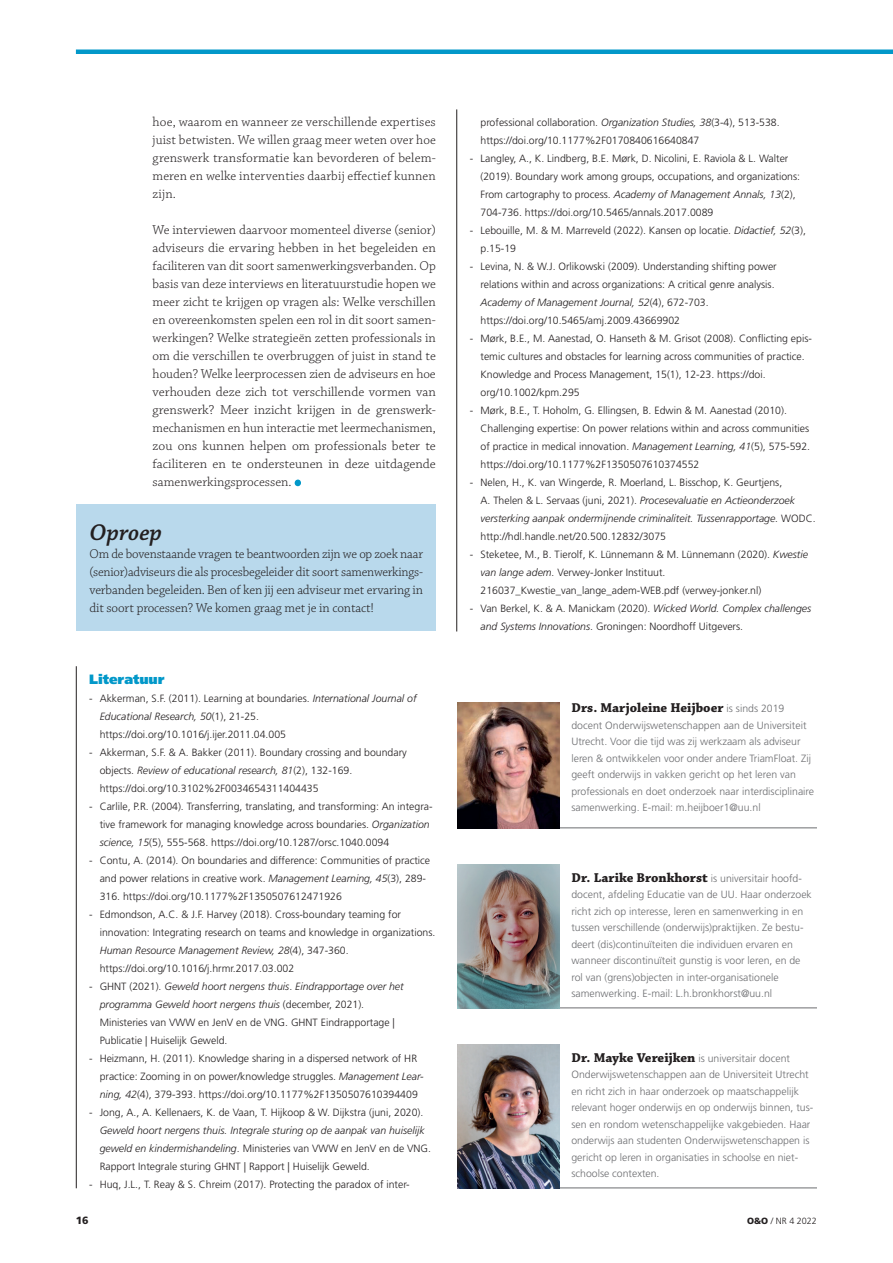
<style>
.page{position:relative;width:893px;height:1263px;background:#fff}
.page>*{position:absolute;margin:0;border:0;box-sizing:border-box;transform-origin:0 0}
.t1{font:italic 600 24px "Chaparral Pro";color:#231f20}
.t2{font:300 13.5px/18px "Chaparral Pro";color:#231f20;text-align:justify}
.t3{font:700 13.5px "Chaparral Pro";color:#231f20}
.t4{font:900 13.5px "Frutiger LT Std";color:#0298c9}
.t5{font:300 10.5px/18px "Frutiger LT Std";color:#231f20}
.t6{font:300 10.5px/16.5px "Frutiger LT Std";color:#6c6d70}
.t7{font:italic 300 10.5px/18px "Frutiger LT Std";color:#231f20}
.t8{font:900 10.5px "Frutiger LT Std";color:#231f20}
.t9{font:300 9px "Frutiger LT Std";color:#231f20}
.s1{font-style:italic}
.s2{font-style:normal}
.s3{font-family:"Frutiger LT Std";font-weight:300;font-size:10.5px;color:#6c6d70}
.s4{font-family:"Chaparral Pro";font-weight:700;font-size:13.5px;color:#231f20}
.s5{font-weight:900}
</style>
<div class="page">
<div style="left:76px;top:49px;width:817px;height:5px;background:#0298c9"></div>
<hr style="left:76px;top:666px;width:1px;height:522px;background:#231f20">
<hr style="left:458px;top:1007px;width:359px;height:1px;background:#6c6d70">
<hr style="left:458px;top:827px;width:359px;height:1px;background:#6c6d70">
<hr style="left:458px;top:1187px;width:359px;height:1px;background:#6c6d70">
<img style="left:458px;top:864px;width:102px;height:144px">
<img style="left:458px;top:702px;width:102px;height:126px">
<img style="left:458px;top:1044px;width:102px;height:144px">
<hr style="left:456px;top:109px;width:1px;height:522px;background:#231f20">
<svg style="left:295px;top:480px;width:6px;height:6px"></svg>
<div style="left:77px;top:504px;width:359px;height:126px;background:#b9d9ec"></div>
<p class="t2" style="left:153px;top:113px;width:285px">hoe, waarom en wanneer ze verschillende expertises juist betwisten. We willen graag meer weten over hoe grenswerk transformatie kan bevorderen of belem&shy;meren en welke interventies daarbij effectief kunnen zijn.</p>
<p class="t2" style="left:153px;top:221px;width:285px">We interviewen daarvoor momenteel diverse (senior) adviseurs die ervaring hebben in het begeleiden en faciliteren van dit soort samenwerkingsverbanden. Op basis van deze interviews en literatuurstudie hopen we meer zicht te krijgen op vragen als: Welke verschillen en overeenkomsten spelen een rol in dit soort samen&shy;werkingen? Welke strategieën zetten professionals in om die verschillen te overbruggen of juist in stand te houden? Welke leerprocessen zien de adviseurs en hoe verhouden deze zich tot verschillende vormen van grenswerk? Meer inzicht krijgen in de grenswerk&shy;mechanismen en hun interactie met leermechanismen, zou ons kunnen helpen om professionals beter te faciliteren en te ondersteunen in deze uitdagende samenwerkingsprocessen.</p>
<h1 class="t1" style="left:89px;top:519px;width:74px">Oproep</h1>
<p class="t2" style="left:89px;top:545px;width:335px">Om de bovenstaande vragen te beantwoorden zijn we op zoek naar (senior)adviseurs die als procesbegeleider dit soort samenwerkings&shy;verbanden begeleiden. Ben of ken jij een adviseur met ervaring in dit soort processen? We komen graag met je in contact!</p>
<p class="t4" style="left:89px;top:671px;width:77px">Literatuur</p>
<p class="t5" style="left:100px;top:690px;width:318px;text-indent:-11px">- Akkerman, S.F. (2011). Learning at boundaries. <span class="s1">International Journal of<br>Educational Research, 50</span>(1), 21-25. https://doi.org/10.1016/j.ijer.2011.04.005</p>
<p class="t5" style="left:100px;top:744px;width:309px;text-indent:-11px">- Akkerman, S.F. &amp; A. Bakker (2011). Boundary crossing and boundary objects. <span class="s1">Review of educational research, 81</span>(2), 132-169. https://doi.org/10.3102%2F0034654311404435</p>
<p class="t5" style="left:100px;top:798px;width:334px;text-indent:-11px">- Carlile, P.R. (2004). Transferring, translating, and transforming: An integra&shy;tive framework for managing knowledge across boundaries. <span class="s1">Organization science, 15</span>(5), 555-568. https://doi.org/10.1287/orsc.1040.0094</p>
<p class="t5" style="left:100px;top:852px;width:332px;text-indent:-11px">- Contu, A. (2014). On boundaries and difference: Communities of practice and power relations in creative work. <span class="s1">Management Learning, 45</span>(3), 289-<br>316. https://doi.org/10.1177%2F1350507612471926</p>
<p class="t5" style="left:100px;top:906px;width:337px;text-indent:-11px">- Edmondson, A.C. &amp; J.F. Harvey (2018). Cross-boundary teaming for innovation: Integrating research on teams and knowledge in organizations.<br><span class="s1">Human Resource Management Review, 28</span>(4), 347-360. https://doi.org/10.1016/j.hrmr.2017.03.002</p>
<p class="t5" style="left:100px;top:978px;width:306px;text-indent:-11px">- GHNT (2021). <span class="s1">Geweld hoort nergens thuis</span>. <span class="s1">Eindrapportage over het programma Geweld hoort nergens thuis</span> (december, 2021).<br>Ministeries van VWW en JenV en de VNG. GHNT Eindrapportage | Publicatie | Huiselijk Geweld.</p>
<p class="t5" style="left:100px;top:1050px;width:325px;text-indent:-11px">- Heizmann, H. (2011). Knowledge sharing in a dispersed network of HR practice: Zooming in on power/knowledge struggles. <span class="s1">Management Lear&shy;ning, 42</span>(4), 379-393. https://doi.org/10.1177%2F1350507610394409</p>
<p class="t5" style="left:89px;top:1104px;width:336px">- Jong, A., A. Kellenaers, K. de Vaan, T. Hijkoop &amp; W. Dijkstra (juni, 2020).</p>
<p class="t7" style="left:100px;top:1122px;width:333px">Geweld hoort nergens thuis. Integrale sturing op de aanpak van huiselijk geweld en kindermishandeling<span class="s2">. Ministeries van VWW en JenV en de VNG.<br>Rapport Integrale sturing GHNT | Rapport | Huiselijk Geweld.</span></p>
<p class="t5" style="left:89px;top:1176px;width:322px">- Huq, J.L., T. Reay &amp; S. Chreim (2017). Protecting the paradox of inter-</p>
<p class="t5" style="left:480px;top:114px;width:301px">professional collaboration. <span class="s1">Organization Studies, 38</span>(3-4), 513-538. https://doi.org/10.1177%2F0170840616640847</p>
<p class="t5" style="left:480px;top:150px;width:321px;text-indent:-11px">- Langley, A., K. Lindberg, B.E. Mørk, D. Nicolini, E. Raviola &amp; L. Walter (2019). Boundary work among groups, occupations, and organizations:<br>From cartography to process. <span class="s1">Academy of Management Annals, 13</span>(2), 704-736. https://doi.org/10.5465/annals.2017.0089</p>
<p class="t5" style="left:480px;top:222px;width:327px;text-indent:-11px">- Lebouille, M. &amp; M. Marreveld (2022). Kansen op locatie. <span class="s1">Didactief, 52</span>(3), p.15-19</p>
<p class="t5" style="left:480px;top:258px;width:298px;text-indent:-11px">- Levina, N. &amp; W.J. Orlikowski (2009). Understanding shifting power relations within and across organizations: A critical genre analysis.<br><span class="s1">Academy of Management Journal, 52</span>(4), 672-703. https://doi.org/10.5465/amj.2009.43669902</p>
<p class="t5" style="left:480px;top:330px;width:333px;text-indent:-11px">- Mørk, B.E., M. Aanestad, O. Hanseth &amp; M. Grisot (2008). Conflicting epis&shy;temic cultures and obstacles for learning across communities of practice.<br>Knowledge and Process Management, 15(1), 12-23. https://doi. org/10.1002/kpm.295</p>
<p class="t5" style="left:480px;top:402px;width:331px;text-indent:-11px">- Mørk, B.E., T. Hoholm, G. Ellingsen, B. Edwin &amp; M. Aanestad (2010).<br>Challenging expertise: On power relations within and across communities of practice in medical innovation. <span class="s1">Management Learning, 41</span>(5), 575-592. https://doi.org/10.1177%2F1350507610374552</p>
<p class="t5" style="left:480px;top:474px;width:337px;text-indent:-11px">- Nelen, H., K. van Wingerde, R. Moerland, L. Bisschop, K. Geurtjens,<br>A. Thelen &amp; L. Servaas (juni, 2021). <span class="s1">Procesevaluatie en Actieonderzoek versterking aanpak ondermijnende criminaliteit. Tussenrapportage.</span> WODC. http://hdl.handle.net/20.500.12832/3075</p>
<p class="t5" style="left:480px;top:546px;width:329px;text-indent:-11px">- Steketee, M., B. Tierolf, K. Lünnemann &amp; M. Lünnemann (2020). <span class="s1">Kwestie van lange adem.</span> Verwey-Jonker Instituut.<br>216037_Kwestie_van_lange_adem-WEB.pdf (verwey-jonker.nl)</p>
<p class="t5" style="left:480px;top:600px;width:332px;text-indent:-11px">- Van Berkel, K. &amp; A. Manickam (2020). <span class="s1">Wicked World. Complex challenges and Systems Innovations</span>. Groningen: Noordhoff Uitgevers.</p>
<p class="t3" style="left:571px;top:700px;width:214px">Drs. Marjoleine Heijboer <span class="s3">is sinds 2019</span></p>
<p class="t6" style="left:571px;top:717px;width:244px">docent Onderwijswetenschappen aan de Universiteit Utrecht. Voor die tijd was zij werkzaam als adviseur leren &amp; ontwikkelen voor onder andere TriamFloat. Zij geeft onderwijs in vakken gericht op het leren van professionals en doet onderzoek naar interdisciplinaire samenwerking. E-mail: m.heijboer1@uu.nl</p>
<p class="t6" style="left:571px;top:870px;width:242px"><span class="s4">Dr. Larike Bronkhorst</span> is universitair hoofd&shy;docent, afdeling Educatie van de UU. Haar onderzoek richt zich op interesse, leren en samenwerking in en tussen verschillende (onderwijs)praktijken. Ze bestu&shy;deert (dis)continuïteiten die individuen ervaren en wanneer discontinuïteit gunstig is voor leren, en de rol van (grens)objecten in inter-organisationele samenwerking. E-mail: L.h.bronkhorst@uu.nl</p>
<p class="t6" style="left:571px;top:1050px;width:243px"><span class="s4">Dr. Mayke Vereijken</span> is universitair docent Onderwijswetenschappen aan de Universiteit Utrecht en richt zich in haar onderzoek op maatschappelijk relevant hoger onderwijs en op onderwijs binnen, tus&shy;sen en rondom wetenschappelijke vakgebieden. Haar onderwijs aan studenten Onderwijswetenschappen is gericht op leren in organisaties in schoolse en niet&shy;schoolse contexten.</p>
<p class="t8" style="left:76px;top:1214px;width:14px">16</p>
<p class="t9" style="left:747px;top:1216px;width:71px"><span class="s5">O&amp;O</span> / NR 4 2022</p>
</div>
